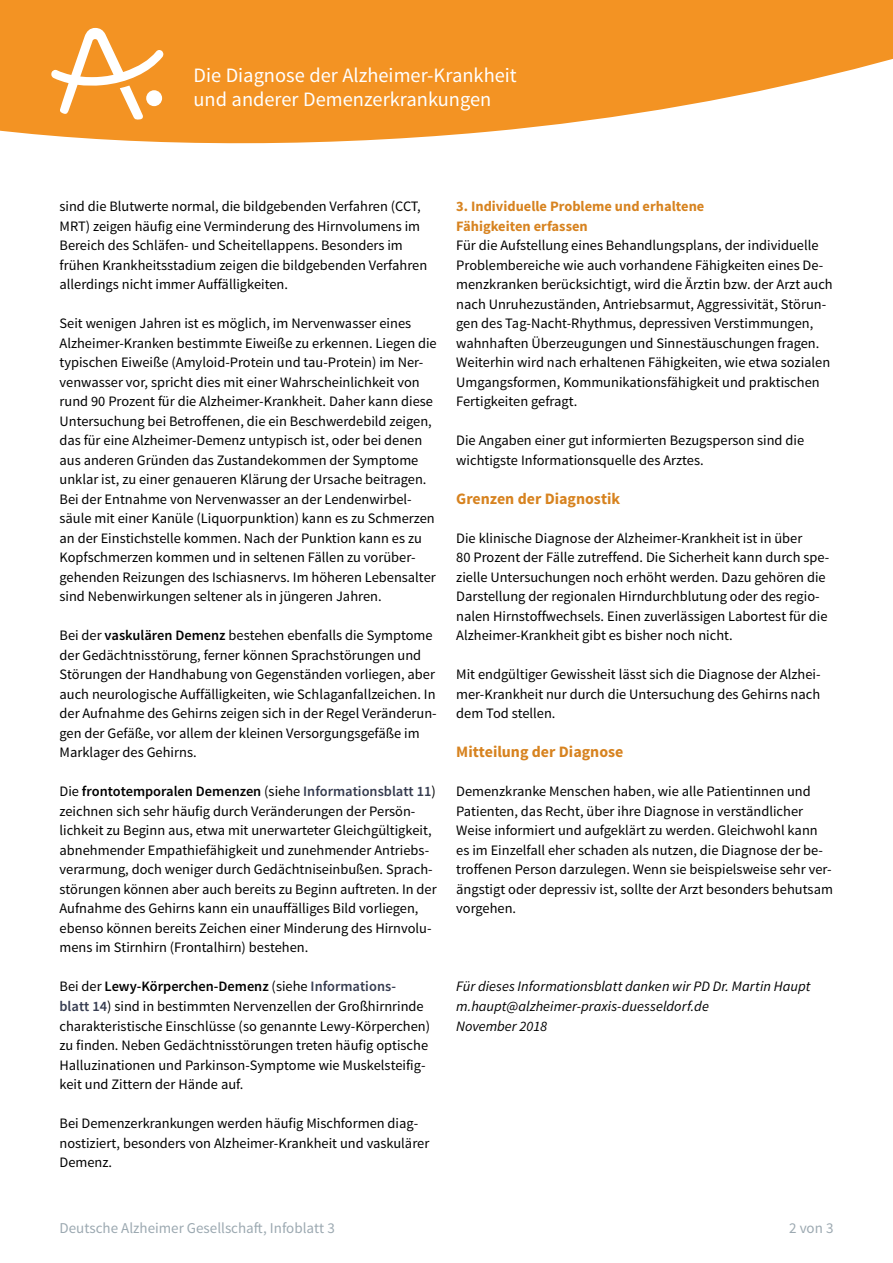
<style>
.page{position:relative;width:893px;height:1263px;background:#fff}
.page>*{position:absolute;margin:0;border:0;box-sizing:border-box;transform-origin:0 0}
.t1{font:20.4px/24.5px "Source Sans Pro";color:#fff}
.Zwischenüberschrift{font:700 15.9px "Source Sans Pro";color:#d78320}
.t2{font:15px "Source Sans Pro";color:#9ca9b1}
.fließtext_ohne-Abstand{font:14.4px/19.5px "Source Sans Pro";color:#000}
.fließtext_ohne_3trenn{font:14.4px/19.5px "Source Sans Pro";color:#000}
.Zwischenüberschrift_klein{font:700 14.4px/19.5px "Source Sans Pro";color:#d78320}
.autor{font:italic 14.4px "Source Sans Pro";color:#000}
.autor_ohne{font:italic 14.4px "Source Sans Pro";color:#000}
.s1{font-weight:600}
.s2{font-weight:600;color:#363c50}
</style>
<div class="page">
<svg style="left:0;top:0;width:893px;height:143px;fill:#f39323"></svg>
<svg style="left:51px;top:28px;width:112px;height:92px"></svg>
<h1 class="t1" style="left:193px;top:63px;width:325px">Die Diagnose der Alzheimer-Krankheit und anderer Demenzerkrankungen</h1>
<p class="fließtext_ohne-Abstand" style="left:60px;top:197px;width:369px">sind die Blutwerte normal, die bildgebenden Verfahren (CCT, MRT) zeigen häufig eine Verminderung des Hirnvolumens im Bereich des Schläfen- und Scheitellappens. Besonders im frühen Krankheitsstadium zeigen die bildgebenden Verfahren allerdings nicht immer Auffälligkeiten.</p>
<p class="fließtext_ohne-Abstand" style="left:60px;top:314px;width:379px">Seit wenigen Jahren ist es möglich, im Nervenwasser eines Alzheimer-Kranken bestimmte Eiweiße zu erkennen. Liegen die typischen Eiweiße (Amyloid-Protein und tau-Protein) im Ner&shy;venwasser vor, spricht dies mit einer Wahrscheinlichkeit von rund 90 Prozent für die Alzheimer-Krankheit. Daher kann diese Untersuchung bei Betroffenen, die ein Beschwerdebild zeigen, das für eine Alzheimer-Demenz untypisch ist, oder bei denen aus anderen Gründen das Zustandekommen der Symptome unklar ist, zu einer genaueren Klärung der Ursache beitragen.<br>Bei der Entnahme von Nervenwasser an der Lendenwirbel&shy;säule mit einer Kanüle (Liquorpunktion) kann es zu Schmerzen an der Einstichstelle kommen. Nach der Punktion kann es zu Kopfschmerzen kommen und in seltenen Fällen zu vorüber&shy;gehenden Reizungen des Ischiasnervs. Im höheren Lebensalter sind Nebenwirkungen seltener als in jüngeren Jahren.</p>
<p class="fließtext_ohne-Abstand" style="left:60px;top:626px;width:379px">Bei der <span class="s1">vaskulären Demenz</span> bestehen ebenfalls die Symptome der Gedächtnisstörung, ferner können Sprachstörungen und Störungen der Handhabung von Gegenständen vorliegen, aber auch neurologische Auffälligkeiten, wie Schlaganfallzeichen. In der Aufnahme des Gehirns zeigen sich in der Regel Veränderun&shy;gen der Gefäße, vor allem der kleinen Versorgungsgefäße im Marklager des Gehirns.</p>
<p class="fließtext_ohne-Abstand" style="left:60px;top:782px;width:379px">Die <span class="s1">frontotemporalen Demenzen</span> (siehe <span class="s2">Informationsblatt 11</span>) zeichnen sich sehr häufig durch Veränderungen der Persön&shy;lichkeit zu Beginn aus, etwa mit unerwarteter Gleichgültigkeit, abnehmender Empathiefähigkeit und zunehmender Antriebs&shy;verarmung, doch weniger durch Gedächtniseinbußen. Sprach&shy;störungen können aber auch bereits zu Beginn auftreten. In der Aufnahme des Gehirns kann ein unauffälliges Bild vorliegen, ebenso können bereits Zeichen einer Minderung des Hirnvolu&shy;mens im Stirnhirn (Frontalhirn) bestehen.</p>
<p class="fließtext_ohne-Abstand" style="left:60px;top:977px;width:372px">Bei der <span class="s1">Lewy-Körperchen-Demenz</span> (siehe <span class="s2">Informations-<br>blatt 14</span>) sind in bestimmten Nervenzellen der Großhirnrinde charakteristische Einschlüsse (so genannte Lewy-Körperchen) zu finden. Neben Gedächtnisstörungen treten häufig optische Halluzinationen und Parkinson-Symptome wie Muskelsteifig&shy;keit und Zittern der Hände auf.</p>
<p class="fließtext_ohne-Abstand" style="left:60px;top:1114px;width:371px">Bei Demenzerkrankungen werden häufig Mischformen diag&shy;nostiziert, besonders von Alzheimer-Krankheit und vaskulärer<br>Demenz.</p>
<p class="Zwischenüberschrift_klein" style="left:456px;top:197px;width:250px">3. Individuelle Probleme und erhaltene<br>Fähigkeiten erfassen</p>
<p class="fließtext_ohne_3trenn" style="left:456px;top:236px;width:378px">Für die Aufstellung eines Behandlungsplans, der individuelle Problembereiche wie auch vorhandene Fähigkeiten eines De&shy;menzkranken berücksichtigt, wird die Ärztin bzw. der Arzt auch nach Unruhezuständen, Antriebsarmut, Aggressivität, Störun&shy;gen des Tag-Nacht-Rhythmus, depressiven Verstimmungen, wahnhaften Überzeugungen und Sinnestäuschungen fragen.<br>Weiterhin wird nach erhaltenen Fähigkeiten, wie etwa sozialen Umgangsformen, Kommunikationsfähigkeit und praktischen Fertigkeiten gefragt.</p>
<p class="fließtext_ohne-Abstand" style="left:456px;top:431px;width:349px">Die Angaben einer gut informierten Bezugsperson sind die wichtigste Informationsquelle des Arztes.</p>
<p class="Zwischenüberschrift" style="left:456px;top:488px;width:165px">Grenzen der Diagnostik</p>
<p class="fließtext_ohne-Abstand" style="left:456px;top:529px;width:374px">Die klinische Diagnose der Alzheimer-Krankheit ist in über<br>80 Prozent der Fälle zutreffend. Die Sicherheit kann durch spe&shy;zielle Untersuchungen noch erhöht werden. Dazu gehören die Darstellung der regionalen Hirndurchblutung oder des regio&shy;nalen Hirnstoffwechsels. Einen zuverlässigen Labortest für die Alzheimer-Krankheit gibt es bisher noch nicht.</p>
<p class="fließtext_ohne-Abstand" style="left:456px;top:665px;width:366px;text-align:justify">Mit endgültiger Gewissheit lässt sich die Diagnose der Alzhei&shy;mer-Krankheit nur durch die Untersuchung des Gehirns nach dem Tod stellen.</p>
<p class="Zwischenüberschrift" style="left:456px;top:742px;width:169px">Mitteilung der Diagnose</p>
<p class="fließtext_ohne-Abstand" style="left:456px;top:782px;width:378px">Demenzkranke Menschen haben, wie alle Patientinnen und Patienten, das Recht, über ihre Diagnose in verständlicher Weise informiert und aufgeklärt zu werden. Gleichwohl kann es im Einzelfall eher schaden als nutzen, die Diagnose der be&shy;troffenen Person darzulegen. Wenn sie beispielsweise sehr ver&shy;ängstigt oder depressiv ist, sollte der Arzt besonders behutsam vorgehen.</p>
<p class="autor" style="left:456px;top:978px;width:356px">Für dieses Informationsblatt danken wir PD Dr. Martin Haupt</p>
<p class="autor_ohne" style="left:456px;top:997px;width:254px">m.haupt@alzheimer-praxis-duesseldorf.de</p>
<p class="autor_ohne" style="left:456px;top:1017px;width:92px">November 2018</p>
<p class="t2" style="left:60px;top:1219px;width:277px">Deutsche Alzheimer Gesellschaft, Infoblatt 3</p>
<p class="t2" style="left:789px;top:1219px;width:46px">2 von 3</p>
</div>
